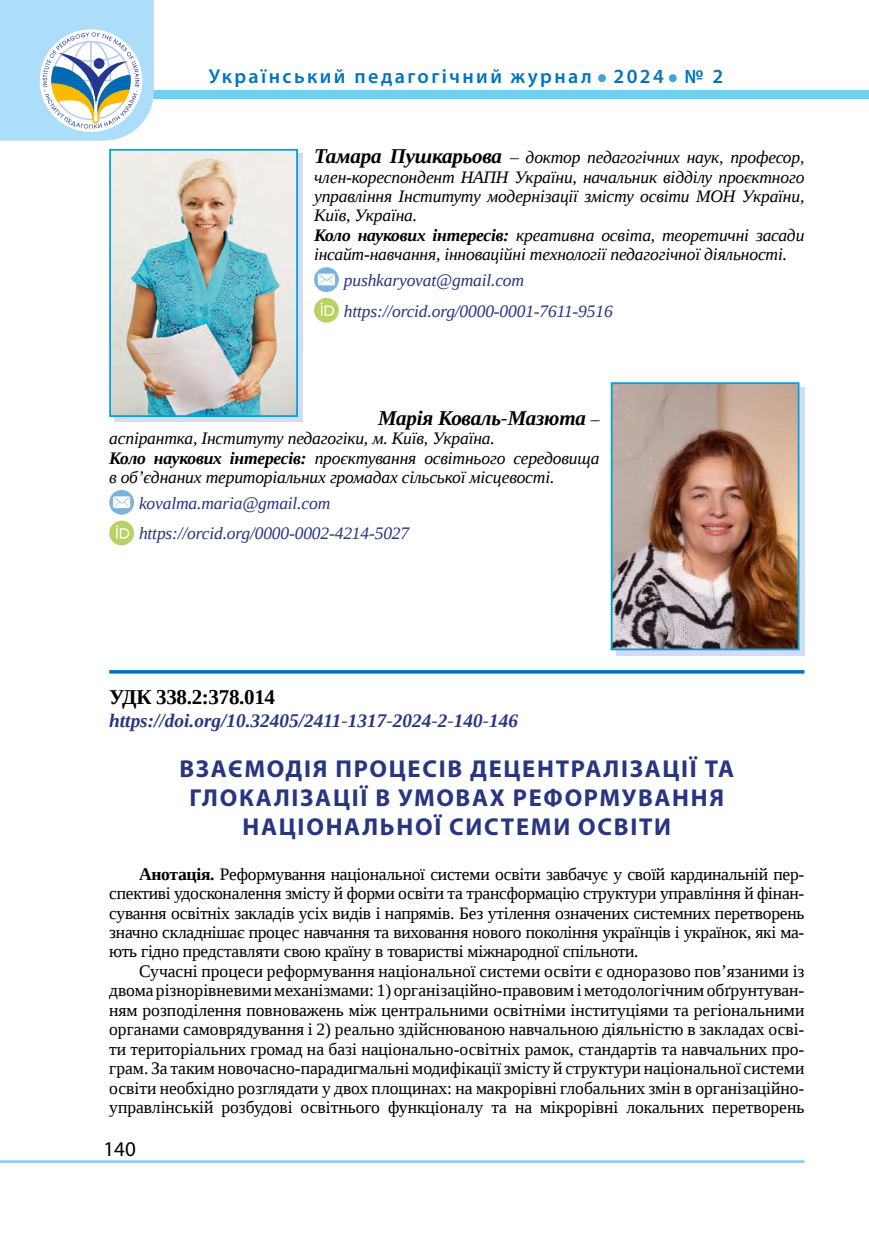
<style>
.page{position:relative;width:869px;height:1241px;background:#fff}
.page>*{position:absolute;margin:0;border:0;box-sizing:border-box;transform-origin:0 0}
.t1{font:600 50.4px "Myriad Pro";color:#3ea3dc}
.t2{font:700 24.5px/29.4px "Myriad Pro";letter-spacing:.07em;color:#283583;text-align:center}
.t3{font:italic 700 21px "Liberation Serif";letter-spacing:-.01em;color:#000}
.t4{font:700 21px "Liberation Serif";letter-spacing:-.015em;color:#000}
.t5{font:21px "Myriad Pro";color:#000}
.t6{font:600 20.12px "Myriad Pro";letter-spacing:.12em;color:#0075bf}
.t7{font:italic 700 19.25px "Liberation Serif";color:#283583}
.t8{font:17.5px/19.4px "Liberation Serif";letter-spacing:-.015em;color:#000;text-align:justify}
.t9{font:italic 17.5px/19.4px "Liberation Serif";letter-spacing:-.01em;color:#000}
.t10{font:italic 17.5px/30.6px "Liberation Serif";letter-spacing:-.01em;color:#283583}
.s1{font-weight:700;font-size:21px}
.s2{font-weight:700}
.s3{font-weight:400;font-size:17.5px}
</style>
<div class="page">
<hr style="left:0;top:1159px;width:804px;height:3px;background:#83d0f5">
<div style="left:0;top:90px;width:868px;height:8px;background:#75ccf4"></div>
<svg style="left:0;top:0;width:154px;height:141px"></svg>
<div style="left:114px;top:154px;width:189px;height:268px;background:#d3ddf2"></div>
<img style="left:112px;top:152px;width:183px;height:262px">
<div style="left:109px;top:149px;width:189px;height:268px;border:2px solid #009fe3"></div>
<svg style="left:314px;top:267px;width:25px;height:25px"></svg>
<div style="left:314px;top:298px;width:25px;height:24px;background:#b7d363;border-radius:50%"></div>
<svg style="left:320px;top:302px;width:14px;height:14px"></svg>
<svg style="left:615px;top:387px;width:189px;height:268px;background:#c2d8f0"></svg>
<img style="left:613px;top:385px;width:183px;height:262px">
<div style="left:610px;top:382px;width:189px;height:268px;border:2px solid #009fe3"></div>
<svg style="left:109px;top:490px;width:25px;height:24px"></svg>
<svg style="left:109px;top:520px;width:25px;height:25px"></svg>
<svg style="left:116px;top:525px;width:13px;height:13px"></svg>
<hr style="left:109px;top:670px;width:695px;height:3px;background:#0072bb">
<p class="t6" style="left:208px;top:64px;width:384px">Український педагогічний журнал</p>
<h1 class="t1" style="left:595px;top:33px;width:13px">.</h1>
<p class="t6" style="left:613px;top:64px;width:52px">2024</p>
<h1 class="t1" style="left:666px;top:33px;width:13px">.</h1>
<p class="t6" style="left:684px;top:64px;width:40px">№ 2</p>
<p class="t9" style="left:314px;top:147px;width:491px"><span class="s1">Тамара Пушкарьова</span> – доктор педагогічних наук, професор, член-кореспондент НАПН України, начальник відділу проєктного управління Інституту модернізації змісту освіти МОН України, Київ, Україна.<br><span class="s2">Коло наукових інтересів:</span> креативна освіта, теоретичні засади інсайт-навчання, інноваційні технології педагогічної діяльності.</p>
<p class="t10" style="left:344px;top:265px;width:270px">pushkaryovat@gmail.com https://orcid.org/0000-0001-7611-9516</p>
<p class="t3" style="left:378px;top:404px;width:223px">Марія Коваль-Мазюта <span class="s3">–</span></p>
<p class="t9" style="left:109px;top:428px;width:491px">аспірантка, Інституту педагогіки, м. Київ, Україна.<br><span class="s2">Коло наукових інтересів:</span> проєктування освітнього середовища в об’єднаних територіальних громадах сільської місцевості.</p>
<p class="t10" style="left:139px;top:487px;width:271px">kovalma.maria@gmail.com https://orcid.org/0000-0002-4214-5027</p>
<p class="t4" style="left:109px;top:683px;width:167px">УДК 338.2:378.014</p>
<p class="t7" style="left:109px;top:708px;width:410px">https://doi.org/10.32405/2411-1317-2024-2-140-146</p>
<h2 class="t2" style="left:179px;top:752px;width:556px">ВЗАЄМОДІЯ ПРОЦЕСІВ ДЕЦЕНТРАЛІЗАЦІЇ ТА<br>ГЛОКАЛІЗАЦІЇ В УМОВАХ РЕФОРМУВАННЯ<br>НАЦІОНАЛЬНОЇ СИСТЕМИ ОСВІТИ</h2>
<p class="t8" style="left:109px;top:863px;width:696px;text-indent:30px"><span class="s2">Анотація.</span> Реформування національної системи освіти завбачує у своїй кардинальній пер‑ спективі удосконалення змісту й форми освіти та трансформацію структури управління й фінан‑ сування освітніх закладів усіх видів і напрямів. Без утілення означених системних перетворень значно складнішає процес навчання та виховання нового покоління українців і українок, які ма‑ ють гідно представляти свою країну в товаристві міжнародної спільноти.</p>
<p class="t8" style="left:109px;top:961px;width:696px;text-indent:30px">Сучасні процеси реформування національної системи освіти є одноразово пов’язаними із двома різнорівневими механізмами: 1) організаційно--правовим іметодологічним обґрунтуван‑ ням розподілення повноважень між центральними освітніми інституціями та регіональними органами самоврядування і 2) реально здійснюваною навчальною діяльністю в закладах осві‑ ти територіальних громад на базі національно--освітніх рамок, стандартів та навчальних про‑ грам. За таким новочасно--парадигмальні модифікації змісту й структури національної системи освіти необхідно розглядати у двох площинах: на макрорівні глобальних змін в організаційно&shy;управлінській розбудові освітнього функціоналу та на мікрорівні локальних перетворень</p>
<p class="t5" style="left:103px;top:1135px;width:34px">140</p>
</div>
